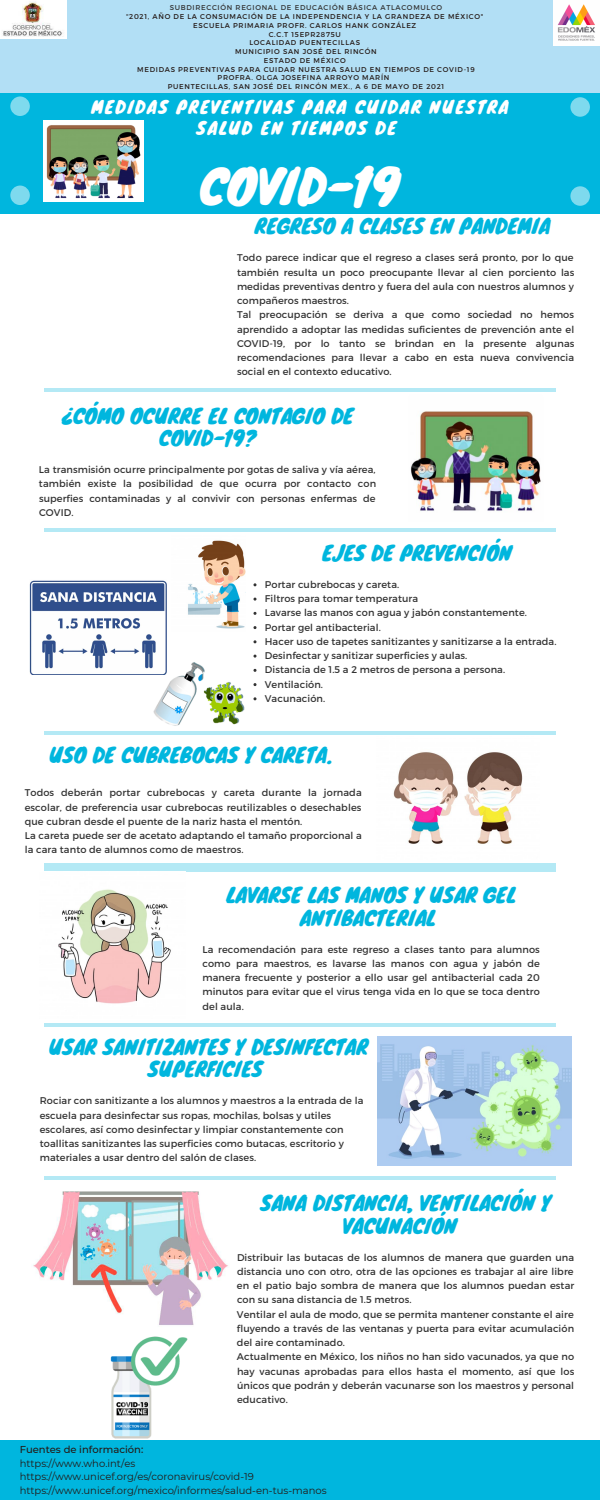
<style>
.page{position:relative;width:600px;height:1500px;background:#fff}
.page>*{position:absolute;margin:0;border:0;box-sizing:border-box;transform-origin:0 0}
.t1{font:47px "Knewave";color:#fff}
.t2{font:20px/22.5px "Knewave";color:#00b6de;text-align:center}
.t3{font:17px/21px "Knewave";letter-spacing:.1em;color:#fff;text-align:center}
.t4{font:10px/13.5px "Montserrat";color:#241916}
.t5{font:500 10px "Montserrat";color:#241916}
.t6{font:9.8px/14.2px "Montserrat";letter-spacing:.01em;color:#333}
.t7{font:9.7px/14.2px "Montserrat";letter-spacing:.01em;color:#333}
.t8{font:7px/8.8px "Montserrat";letter-spacing:.1em;color:#241916;text-align:center}
.s1{color:#333}
</style>
<div class="page">
<div style="left:0;top:92px;width:600px;height:121px;background:#00b6de"></div>
<svg style="left:10px;top:96px;width:20px;height:20px"></svg>
<svg style="left:570px;top:97px;width:20px;height:20px"></svg>
<svg style="left:570px;top:186px;width:20px;height:20px"></svg>
<div style="left:10px;top:186px;width:20px;height:19px;background:#7edaee;border-radius:50%"></div>
<hr style="left:44px;top:388px;width:512px;height:4px;background:#b4e9f5">
<hr style="left:44px;top:528px;width:512px;height:4px;background:#b4e9f5">
<hr style="left:44px;top:732px;width:512px;height:3px;background:#00b6de">
<div style="left:44px;top:863px;width:512px;height:9px;background:#b4e9f5"></div>
<hr style="left:44px;top:1023px;width:512px;height:4px;background:#b4e9f5">
<hr style="left:44px;top:1177px;width:512px;height:3px;background:#00b6de">
<div style="left:0;top:1440px;width:600px;height:60px;background:#00b6de"></div>
<img style="left:410px;top:411px;width:131px;height:100px">
<img style="left:188px;top:540px;width:58px;height:89px">
<img style="left:150px;top:660px;width:95px;height:66px">
<img style="left:29px;top:580px;width:137px;height:94px">
<img style="left:393px;top:752px;width:130px;height:92px">
<img style="left:110px;top:1336px;width:78px;height:103px">
<img style="left:58px;top:889px;width:113px;height:115px">
<img style="left:377px;top:1036px;width:195px;height:129px">
<img style="left:33px;top:1191px;width:195px;height:134px">
<img style="left:44px;top:121px;width:99px;height:81px">
<div style="left:0;top:0;width:600px;height:92px;background:#b2dff5"></div>
<img style="left:553px;top:0;width:47px;height:46px">
<img style="left:0;top:0;width:67px;height:38px">
<p class="t8" style="left:126px;top:3px;width:359px"><span class="s1">SUBDIRECCIÓN REGIONAL DE EDUCACIÓN BÁSICA ATLACOMULCO<br>"</span>2021, AÑO DE LA CONSUMACIÓN DE LA INDEPENDENCIA Y LA GRANDEZA DE MÉXICO" ESCUELA PRIMARIA PROFR. CARLOS HANK GONZÁLEZ<br>C.C.T 15EPR2875U<br>LOCALIDAD PUENTECILLAS<br>MUNICIPIO SAN JOSÉ DEL RINCÓN<br>ESTADO DE MÉXICO<br>MEDIDAS PREVENTIVAS PARA CUIDAR NUESTRA SALUD EN TIEMPOS DE COVID-19<br>PROFRA. OLGA JOSEFINA ARROYO MARÍN<br>PUENTECILLAS, SAN JOSÉ DEL RINCÓN MEX., A 6 DE MAYO DE 2021</p>
<h3 class="t3" style="left:92px;top:96px;width:418px">MEDIDAS PREVENTIVAS PARA CUIDAR NUESTRA<br>SALUD EN TIEMPOS DE</h3>
<h1 class="t1" style="left:199px;top:148px;width:203px">COVID-19</h1>
<h2 class="t2" style="left:255px;top:214px;width:297px">REGRESO A CLASES EN PANDEMIA</h2>
<p class="t6" style="left:237px;top:250px;width:339px">Todo parece indicar que el regreso a clases será pronto, por lo que también resulta un poco preocupante llevar al cien porciento las medidas preventivas dentro y fuera del aula con nuestros alumnos y compañeros maestros.<br>Tal preocupación se deriva a que como sociedad no hemos aprendido a adoptar las medidas suficientes de prevención ante el COVID-19, por lo tanto se brindan en la presente algunas recomendaciones para llevar a cabo en esta nueva convivencia social en el contexto educativo.</p>
<h2 class="t2" style="left:62px;top:404px;width:294px">¿CÓMO OCURRE EL CONTAGIO DE<br>COVID-19?</h2>
<p class="t7" style="left:39px;top:462px;width:339px;text-align:justify">La transmisión ocurre principalmente por gotas de saliva y vía aérea, también existe la posibilidad de que ocurra por contacto con superfies contaminadas y al convivir con personas enfermas de COVID.</p>
<h2 class="t2" style="left:322px;top:541px;width:191px">EJES DE PREVENCIÓN</h2>
<p class="t6" style="left:265px;top:577px;width:136px">Portar cubrebocas y careta.</p>
<p class="t7" style="left:265px;top:591px;width:293px">Filtros para tomar temperatura<br>Lavarse las manos con agua y jabón constantemente.<br>Portar gel antibacterial.<br>Hacer uso de tapetes sanitizantes y sanitizarse a la entrada.<br>Desinfectar y sanitizar superficies y aulas.<br>Distancia de 1.5 a 2 metros de persona a persona.<br>Ventilación.<br>Vacunación.</p>
<h2 class="t2" style="left:49px;top:743px;width:284px">USO DE CUBREBOCAS Y CARETA.</h2>
<p class="t7" style="left:25px;top:785px;width:339px">Todos deberán portar cubrebocas y careta durante la jornada escolar, de preferencia usar cubrebocas reutilizables o desechables que cubran desde el puente de la nariz hasta el mentón.<br>La careta puede ser de acetato adaptando el tamaño proporcional a la cara tanto de alumnos como de maestros.</p>
<h2 class="t2" style="left:226px;top:883px;width:291px">LAVARSE LAS MANOS Y USAR GEL<br>ANTIBACTERIAL</h2>
<p class="t7" style="left:202px;top:942px;width:339px;text-align:justify">La recomendación para este regreso a clases tanto para alumnos como para maestros, es lavarse las manos con agua y jabón de manera frecuente y posterior a ello usar gel antibacterial cada 20 minutos para evitar que el virus tenga vida en lo que se toca dentro del aula.</p>
<h2 class="t2" style="left:49px;top:1035px;width:321px">USAR SANITIZANTES Y DESINFECTAR<br>SUPERFICIES</h2>
<p class="t7" style="left:40px;top:1093px;width:325px">Rociar con sanitizante a los alumnos y maestros a la entrada de la escuela para desinfectar sus ropas, mochilas, bolsas y utiles escolares, así como desinfectar y limpiar constantemente con toallitas sanitizantes las superficies como butacas, escritorio y materiales a usar dentro del salón de clases.</p>
<h2 class="t2" style="left:342px;top:1191px;width:210px;text-align:left;text-indent:-81px">SANA DISTANCIA, VENTILACIÓN Y<br>VACUNACIÓN</h2>
<p class="t6" style="left:237px;top:1250px;width:339px">Distribuir las butacas de los alumnos de manera que guarden una distancia uno con otro, otra de las opciones es trabajar al aire libre en el patio bajo sombra de manera que los alumnos puedan estar con su sana distancia de 1.5 metros.<br>Ventilar el aula de modo, que se permita mantener constante el aire fluyendo a través de las ventanas y puerta para evitar acumulación del aire contaminado.<br>Actualmente en México, los niños no han sido vacunados, ya que no hay vacunas aprobadas para ellos hasta el momento, así que los únicos que podrán y deberán vacunarse son los maestros y personal educativo.</p>
<p class="t5" style="left:20px;top:1444px;width:125px">Fuentes de información:</p>
<p class="t4" style="left:20px;top:1456px;width:308px">https://www.who.int/es https://www.unicef.org/es/coronavirus/covid-19 https://www.unicef.org/mexico/informes/salud-en-tus-manos</p>
</div>
